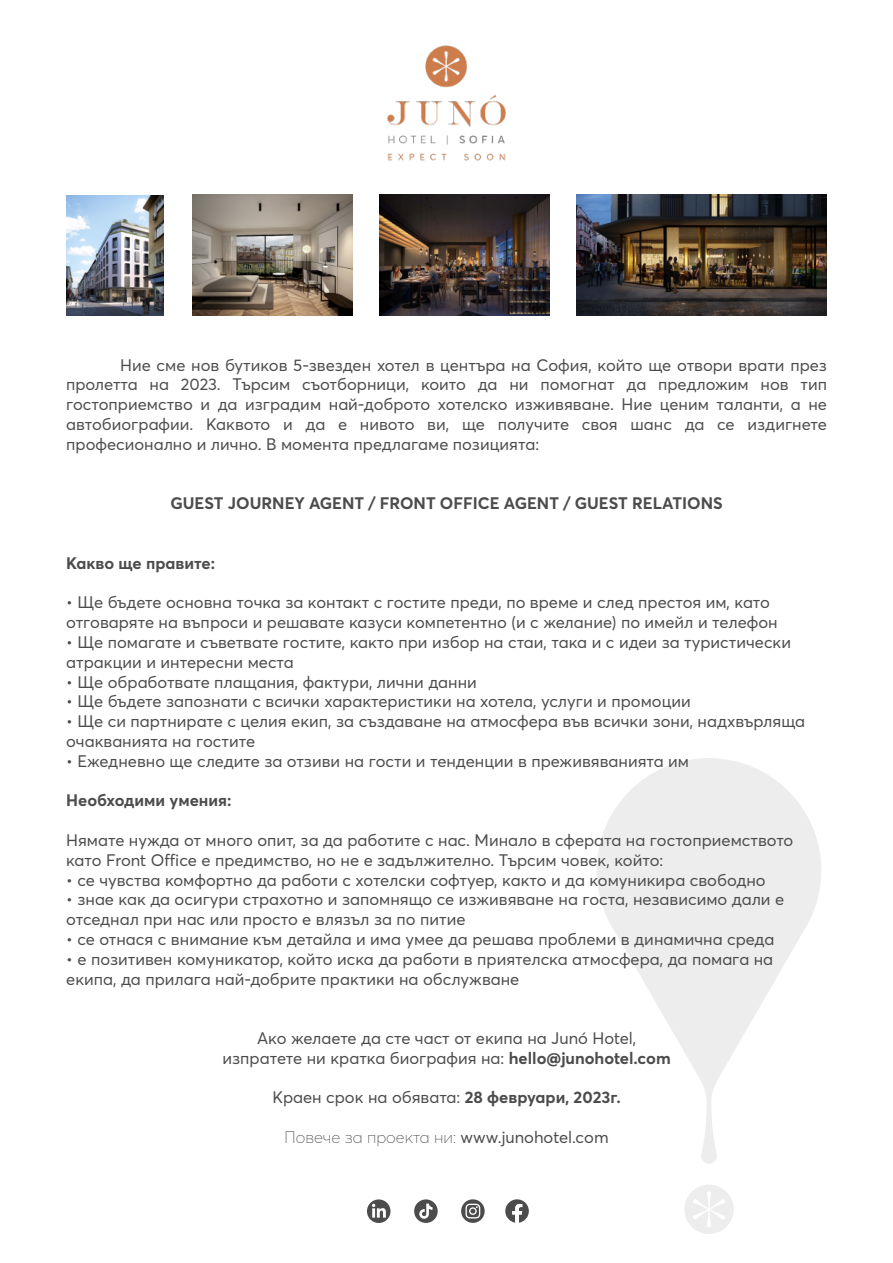
<style>
.page{position:relative;width:893px;height:1263px;background:#fff}
.page>*{position:absolute;margin:0;border:0;box-sizing:border-box;transform-origin:0 0}
.t1{font:16.5px/19.8px "Averta CY";color:#4c4c4c}
.t2{font:700 16.5px "Averta CY";color:#4c4c4c}
.t3{font:100 16.5px "Averta CY";color:#4c4c4c}
.s1{font-weight:700}
.s2{font-weight:400}
</style>
<div class="page">
<svg style="left:597px;top:758px;width:224px;height:406px;fill:#ededed"></svg>
<svg style="left:684px;top:1185px;width:50px;height:49px"></svg>
<svg style="left:461px;top:1199px;width:24px;height:24px"></svg>
<svg style="left:465px;top:1204px;width:15px;height:14px"></svg>
<div style="left:367px;top:1199px;width:23px;height:24px;background:#4c4c4c;border-radius:50%"></div>
<svg style="left:372px;top:1204px;width:14px;height:13px"></svg>
<svg style="left:505px;top:1199px;width:24px;height:24px"></svg>
<div style="left:414px;top:1199px;width:24px;height:24px;background:#4c4c4c;border-radius:50%"></div>
<svg style="left:419px;top:1203px;width:14px;height:16px"></svg>
<img style="left:576px;top:195px;width:251px;height:120px">
<img style="left:193px;top:195px;width:160px;height:120px">
<img style="left:67px;top:195px;width:97px;height:120px">
<img style="left:380px;top:195px;width:169px;height:120px">
<img style="left:387px;top:45px;width:119px;height:116px">
<p class="t1" style="left:66px;top:354px;width:762px;text-align:justify;text-indent:54px">Ние сме нов бутиков 5-звезден хотел в центъра на София, който ще отвори врати през пролетта на 2023. Търсим съотборници, които да ни помогнат да предложим нов тип гостоприемство и да изградим най-доброто хотелско изживяване. Ние ценим таланти, а не автобиографии. Каквото и да е нивото ви, ще получите своя шанс да се издигнете професионално и лично. В момента предлагаме позицията:</p>
<p class="t2" style="left:170px;top:492px;width:554px">GUEST JOURNEY AGENT / FRONT OFFICE AGENT / GUEST RELATIONS</p>
<p class="t2" style="left:66px;top:551px;width:151px">Какво ще правите:</p>
<p class="t1" style="left:66px;top:592px;width:713px">• Ще бъдете основна точка за контакт с гостите преди, по време и след престоя им, като отговаряте на въпроси и решавате казуси компетентно (и с желание) по имейл и телефон</p>
<p class="t1" style="left:66px;top:631px;width:726px">• Ще помагате и съветвате гостите, както при избор на стаи, така и с идеи за туристически атракции и интересни места</p>
<p class="t1" style="left:66px;top:671px;width:412px">• Ще обработвате плащания, фактури, лични данни</p>
<p class="t1" style="left:66px;top:691px;width:626px">• Ще бъдете запознати с всички характеристики на хотела, услуги и промоции</p>
<p class="t1" style="left:66px;top:711px;width:740px">• Ще си партнирате с целия екип, за създаване на атмосфера във всички зони, надхвърляща очакванията на гостите</p>
<p class="t1" style="left:66px;top:750px;width:624px">• Ежедневно ще следите за отзиви на гости и тенденции в преживяванията им</p>
<p class="t2" style="left:66px;top:789px;width:167px">Необходими умения:</p>
<p class="t1" style="left:66px;top:829px;width:729px">Нямате нужда от много опит, за да работите с нас. Минало в сферата на гостоприемството като Front Office е предимство, но не е задължително. Търсим човек, който:</p>
<p class="t1" style="left:66px;top:869px;width:701px">• се чувства комфортно да работи с хотелски софтуер, както и да комуникира свободно</p>
<p class="t1" style="left:66px;top:889px;width:719px">• знае как да осигури страхотно и запомнящо се изживяване на госта, независимо дали е отседнал при нас или просто е влязъл за по питие</p>
<p class="t1" style="left:66px;top:928px;width:710px">• се отнася с внимание към детайла и има умее да решава проблеми в динамична среда</p>
<p class="t1" style="left:66px;top:948px;width:708px">• е позитивен комуникатор, който иска да работи в приятелска атмосфера, да помага на екипа, да прилага най-добрите практики на обслужване</p>
<p class="t1" style="left:222px;top:1027px;width:450px;text-align:center">Ако желаете да сте част от екипа на Junó Hotel, изпратете ни кратка биография на: <span class="s1">hello@junohotel.com</span></p>
<p class="t1" style="left:272px;top:1087px;width:350px">Краен срок на обявата: <span class="s1">28 февруари, 2023г.</span></p>
<p class="t3" style="left:285px;top:1126px;width:325px">Повече за проекта ни: <span class="s2">www.junohotel.com</span></p>
</div>
